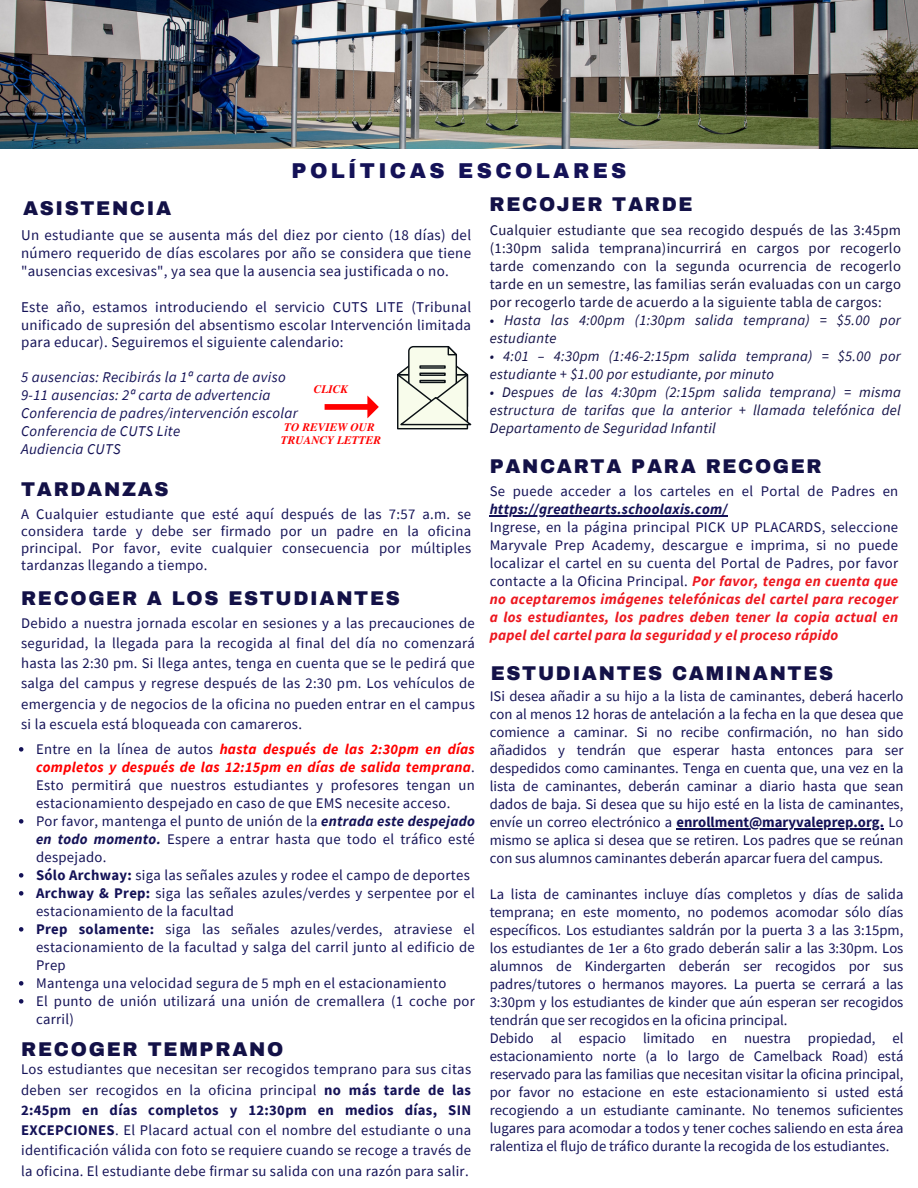
<style>
.page{position:relative;width:918px;height:1188px;background:#fff}
.page>*{position:absolute;margin:0;border:0;box-sizing:border-box;transform-origin:0 0}
.t1{font:900 21px "Archivo";letter-spacing:.16em;color:#141257}
.t2{font:900 19.5px "Archivo";letter-spacing:.085em;color:#131147}
.t3{font:15px/17.9px "Source Sans Pro";letter-spacing:.02em;color:#141257;text-align:justify}
.t4{font:italic 15px "Source Sans Pro";letter-spacing:.02em;color:#141257}
.t5{font:14.7px/18px "Source Sans Pro";letter-spacing:.02em;color:#141257;text-align:justify}
.t6{font:italic 14.7px/18px "Source Sans Pro";letter-spacing:.02em;color:#131147}
.t7{font:14.7px/18px "Source Sans Pro";letter-spacing:.02em;color:#131147;text-align:justify}
.t8{font:italic 700 11.55px "Te X Gyre Termes";color:#f00}
.s1{font-weight:700;font-style:italic;color:#f00}
.s2{font-weight:700;font-style:italic}
.s3{font-weight:700}
.s4{font-style:normal}
.s5{font-weight:700;font-style:italic;color:#ed171f}
</style>
<div class="page">
<img style="left:0;top:0;width:918px;height:149px">
<svg style="left:325px;top:396px;width:54px;height:22px"></svg>
<hr style="left:676px;top:828px;width:208px;height:2px;background:#141257">
<svg style="left:397px;top:346px;width:74px;height:83px;background:#d0d4c9"></svg>
<svg style="left:19px;top:747px;width:4px;height:5px"></svg>
<svg style="left:19px;top:819px;width:4px;height:5px"></svg>
<svg style="left:19px;top:873px;width:4px;height:5px"></svg>
<svg style="left:19px;top:891px;width:4px;height:5px"></svg>
<svg style="left:19px;top:927px;width:4px;height:5px"></svg>
<svg style="left:19px;top:981px;width:4px;height:5px"></svg>
<svg style="left:19px;top:999px;width:4px;height:5px"></svg>
<hr style="left:490px;top:516px;width:238px;height:1px;background:#141257">
<p class="t2" style="left:23px;top:198px;width:150px">ASISTENCIA</p>
<p class="t1" style="left:292px;top:160px;width:336px">POLÍTICAS ESCOLARES</p>
<p class="t2" style="left:490px;top:194px;width:204px">RECOJER TARDE</p>
<p class="t3" style="left:21px;top:226px;width:452px">Un estudiante que se ausenta más del diez por ciento (18 días) del número requerido de días escolares por año se considera que tiene "ausencias excesivas", ya sea que la ausencia sea justificada o no.</p>
<p class="t3" style="left:21px;top:297px;width:452px">Este año, estamos introduciendo el servicio CUTS LITE (Tribunal unificado de supresión del absentismo escolar Intervención limitada para educar). Seguiremos el siguiente calendario:</p>
<p class="t4" style="left:21px;top:367px;width:266px">5 ausencias: Recibirás la 1ª carta de aviso</p>
<p class="t4" style="left:21px;top:385px;width:251px">9-11 ausencias: 2ª carta de advertencia</p>
<p class="t4" style="left:21px;top:403px;width:278px">Conferencia de padres/intervención escolar</p>
<p class="t4" style="left:21px;top:421px;width:161px">Conferencia de CUTS Lite</p>
<p class="t4" style="left:21px;top:439px;width:101px">Audiencia CUTS</p>
<p class="t8" style="left:314px;top:380px;width:36px">CLICK</p>
<p class="t8" style="left:284px;top:419px;width:92px">TO REVIEW OUR</p>
<p class="t8" style="left:281px;top:432px;width:102px">TRUANCY LETTER</p>
<p class="t2" style="left:21px;top:479px;width:149px">TARDANZAS</p>
<p class="t5" style="left:21px;top:506px;width:452px;line-height:16.8px">A Cualquier estudiante que esté aquí después de las 7:57 a.m. se considera tarde y debe ser firmado por un padre en la oficina principal. Por favor, evite cualquier consecuencia por múltiples tardanzas llegando a tiempo.</p>
<p class="t2" style="left:21px;top:587px;width:380px">RECOGER A LOS ESTUDIANTES</p>
<p class="t5" style="left:21px;top:612px;width:455px;line-height:20.2px">Debido a nuestra jornada escolar en sesiones y a las precauciones de seguridad, la llegada para la recogida al final del día no comenzará hasta las 2:30 pm. Si llega antes, tenga en cuenta que se le pedirá que salga del campus y regrese después de las 2:30 pm. Los vehículos de emergencia y de negocios de la oficina no pueden entrar en el campus si la escuela está bloqueada con camareros.</p>
<p class="t5" style="left:36px;top:740px;width:440px">Entre en la línea de autos <span class="s1">hasta después de las 2:30pm en días completos y después de las 12:15pm en días de salida temprana</span>.<br>Esto permitirá que nuestros estudiantes y profesores tengan un estacionamiento despejado en caso de que EMS necesite acceso.</p>
<p class="t5" style="left:36px;top:812px;width:440px">Por favor, mantenga el punto de unión de la <span class="s2">entrada este despejado en todo momento.</span> Espere a entrar hasta que todo el tráfico esté despejado.</p>
<p class="t5" style="left:36px;top:866px;width:435px"><span class="s3">Sólo Archway:</span> siga las señales azules y rodee el campo de deportes</p>
<p class="t5" style="left:36px;top:884px;width:440px"><span class="s3">Archway &amp; Prep:</span> siga las señales azules/verdes y serpentee por el estacionamiento de la facultad</p>
<p class="t5" style="left:36px;top:920px;width:440px"><span class="s3">Prep solamente:</span> siga las señales azules/verdes, atraviese el estacionamiento de la facultad y salga del carril junto al edificio de Prep</p>
<p class="t5" style="left:36px;top:974px;width:412px">Mantenga una velocidad segura de 5 mph en el estacionamiento</p>
<p class="t5" style="left:36px;top:992px;width:440px">El punto de unión utilizará una unión de cremallera (1 coche por carril)</p>
<p class="t2" style="left:21px;top:1039px;width:264px">RECOGER TEMPRANO</p>
<p class="t5" style="left:21px;top:1059px;width:452px;line-height:20.2px">Los estudiantes que necesitan ser recogidos temprano para sus citas deben ser recogidos en la oficina principal <span class="s3">no más tarde de las 2:45pm en días completos y 12:30pm en medios días, SIN EXCEPCIONES</span>. El Placard actual con el nombre del estudiante o una identificación válida con foto se requiere cuando se recoge a través de la oficina. El estudiante debe firmar su salida con una razón para salir.</p>
<p class="t7" style="left:490px;top:221px;width:413px">Cualquier estudiante que sea recogido después de las 3:45pm (1:30pm salida temprana)incurrirá en cargos por recogerlo tarde comenzando con la segunda ocurrencia de recogerlo tarde en un semestre, las familias serán evaluadas con un cargo por recogerlo tarde de acuerdo a la siguiente tabla de cargos:</p>
<p class="t6" style="left:490px;top:311px;width:413px"><span class="s4">•</span> Hasta las 4:00pm (1:30pm salida temprana) = $5.00 por estudiante</p>
<p class="t6" style="left:490px;top:347px;width:413px">• 4:01 – 4:30pm (1:46-2:15pm salida temprana) = $5.00 por estudiante + $1.00 por estudiante, por minuto</p>
<p class="t6" style="left:490px;top:383px;width:413px;text-align:justify">• Despues de las 4:30pm (2:15pm salida temprana) = misma estructura de tarifas que la anterior + llamada telefónica del Departamento de Seguridad Infantil</p>
<p class="t2" style="left:490px;top:456px;width:334px">PANCARTA PARA RECOGER</p>
<p class="t5" style="left:490px;top:482px;width:410px">Se puede acceder a los carteles en el Portal de Padres en <span class="s2">https://greathearts.schoolaxis.com/</span></p>
<p class="t5" style="left:490px;top:518px;width:410px">Ingrese, en la página principal PICK UP PLACARDS, seleccione Maryvale Prep Academy, descargue e imprima, si no puede localizar el cartel en su cuenta del Portal de Padres, por favor contacte a la Oficina Principal. <span class="s5">Por favor, tenga en cuenta que no aceptaremos imágenes telefónicas del cartel para recoger a los estudiantes, los padres deben tener la copia actual en papel del cartel para la seguridad y el proceso rápido</span></p>
<p class="t2" style="left:491px;top:663px;width:344px">ESTUDIANTES CAMINANTES</p>
<p class="t5" style="left:490px;top:687px;width:415px">ISi desea añadir a su hijo a la lista de caminantes, deberá hacerlo con al menos 12 horas de antelación a la fecha en la que desea que comience a caminar. Si no recibe confirmación, no han sido añadidos y tendrán que esperar hasta entonces para ser despedidos como caminantes. Tenga en cuenta que, una vez en la lista de caminantes, deberán caminar a diario hasta que sean dados de baja. Si desea que su hijo esté en la lista de caminantes, envíe un correo electrónico a <span class="s3">enrollment@maryvaleprep.org.</span> Lo mismo se aplica si desea que se retiren. Los padres que se reúnan con sus alumnos caminantes deberán aparcar fuera del campus.</p>
<p class="t5" style="left:490px;top:885px;width:415px">La lista de caminantes incluye días completos y días de salida temprana; en este momento, no podemos acomodar sólo días específicos. Los estudiantes saldrán por la puerta 3 a las 3:15pm, los estudiantes de 1er a 6to grado deberán salir a las 3:30pm. Los alumnos de Kindergarten deberán ser recogidos por sus padres/tutores o hermanos mayores. La puerta se cerrará a las 3:30pm y los estudiantes de kinder que aún esperan ser recogidos tendrán que ser recogidos en la oficina principal.</p>
<p class="t5" style="left:490px;top:1029px;width:415px">Debido al espacio limitado en nuestra propiedad, el estacionamiento norte (a lo largo de Camelback Road) está reservado para las familias que necesitan visitar la oficina principal, por favor no estacione en este estacionamiento si usted está recogiendo a un estudiante caminante. No tenemos suficientes lugares para acomodar a todos y tener coches saliendo en esta área ralentiza el flujo de tráfico durante la recogida de los estudiantes.</p>
</div>
